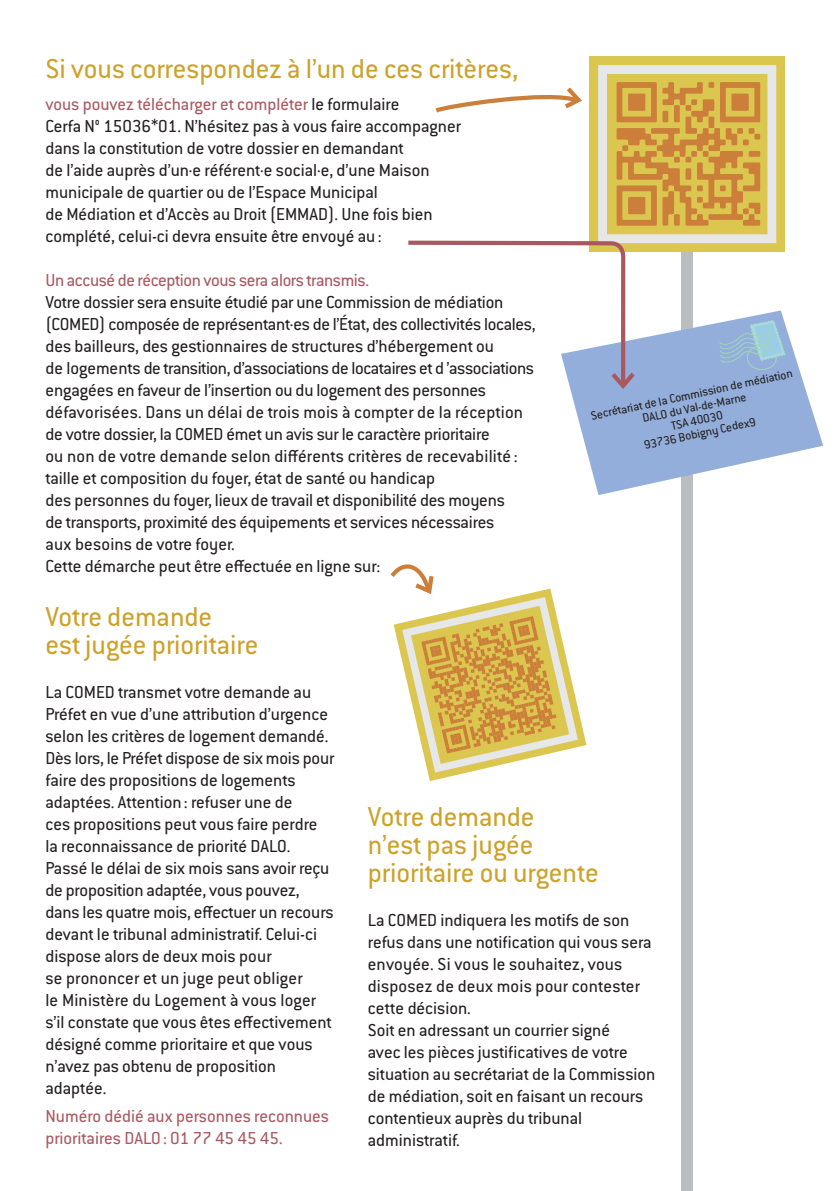
<style>
.page{position:relative;width:840px;height:1191px;background:#fff}
.page>*{position:absolute;margin:0;border:0;box-sizing:border-box;transform-origin:0 0}
.t1{font:30px/28px "Conduit ITC";color:#cca22b}
.t2{font:19px/22px "Conduit ITC";color:#231f20}
.t3{font:19px/22px "Conduit ITC";color:#a95860}
.t4{font:19px "Conduit ITC";letter-spacing:-.02em;color:#a95860}
.t5{font:13.2px "Conduit ITC";color:#231f20}
.s1{color:#a95860}
</style>
<div class="page">
<div style="left:680px;top:191px;width:12px;height:1000px;background:#bcbdc0"></div>
<div style="left:589px;top:56px;width:195px;height:196px;background:#dbc750"></div>
<svg style="left:571px;top:327px;width:251px;height:168px;fill:#93aeda"></svg>
<svg style="left:408px;top:65px;width:378px;height:327px"></svg>
<svg style="left:390px;top:564px;width:196px;height:217px"></svg>
<p class="t1" style="left:45px;top:54px;width:474px">Si vous correspondez à l’un de ces critères,</p>
<p class="t2" style="left:45px;top:93px;width:417px"><span class="s1">vous pouvez télécharger et compléter</span> le formulaire<br>Cerfa N° 15036*01. N’hésitez pas à vous faire accompagner dans la constitution de votre dossier en demandant<br>de l’aide auprès d’un.e référent.e social.e, d’une Maison municipale de quartier ou de l’Espace Municipal<br>de Médiation et d’Accès au Droit (EMMAD). Une fois bien complété, celui-ci devra ensuite être envoyé au :</p>
<p class="t4" style="left:45px;top:269px;width:325px">Un accusé de réception vous sera alors transmis.</p>
<p class="t2" style="left:45px;top:291px;width:491px">Votre dossier sera ensuite étudié par une Commission de médiation (COMED) composée de représentant.es de l’État, des collectivités locales, des bailleurs, des gestionnaires de structures d’hébergement ou<br>de logements de transition, d’associations de locataires et d ’associations engagées en faveur de l’insertion ou du logement des personnes défavorisées. Dans un délai de trois mois à compter de la réception de votre dossier, la COMED émet un avis sur le caractère prioritaire<br>ou non de votre demande selon différents critères de recevabilité : taille et composition du foyer, état de santé ou handicap<br>des personnes du foyer, lieux de travail et disponibilité des moyens<br>de transports, proximité des équipements et services nécessaires<br>aux besoins de votre foyer.</p>
<p class="t2" style="left:45px;top:555px;width:336px">Cette démarche peut être effectuée en ligne sur:</p>
<p class="t1" style="left:45px;top:602px;width:214px">Votre demande<br>est jugée prioritaire</p>
<p class="t2" style="left:45px;top:681px;width:290px">La COMED transmet votre demande au Préfet en vue d’une attribution d’urgence selon les critères de logement demandé.<br>Dès lors, le Préfet dispose de six mois pour faire des propositions de logements adaptées. Attention : refuser une de<br>ces propositions peut vous faire perdre la reconnaissance de priorité DALO.<br>Passé le délai de six mois sans avoir reçu de proposition adaptée, vous pouvez, dans les quatre mois, effectuer un recours devant le tribunal administratif. Celui-ci dispose alors de deux mois pour<br>se prononcer et un juge peut obliger<br>le Ministère du Logement à vous loger s’il constate que vous êtes effectivement désigné comme prioritaire et que vous n’avez pas obtenu de proposition adaptée.</p>
<p class="t3" style="left:45px;top:1104px;width:285px">Numéro dédié aux personnes reconnues prioritaires DALO: 01 77 45 45 45.</p>
<p class="t5" style="left:589px;top:408px;width:207px;rotate:-12deg">Secrétariat de la Commission de médiation</p>
<p class="t5" style="left:640px;top:410px;width:107px;rotate:-12deg">DALO du Val-de-Marne</p>
<p class="t5" style="left:669px;top:418px;width:54px;rotate:-12deg">TSA 40030</p>
<p class="t5" style="left:642px;top:437px;width:116px;rotate:-12deg">93736 Bobigny Cedex9</p>
<p class="t1" style="left:367px;top:801px;width:232px">Votre demande<br>n’est pas jugée prioritaire ou urgente</p>
<p class="t2" style="left:367px;top:908px;width:289px">La COMED indiquera les motifs de son refus dans une notification qui vous sera envoyée. Si vous le souhaitez, vous disposez de deux mois pour contester cette décision.<br>Soit en adressant un courrier signé<br>avec les pièces justificatives de votre situation au secrétariat de la Commission de médiation, soit en faisant un recours contentieux auprès du tribunal administratif.</p>
</div>
